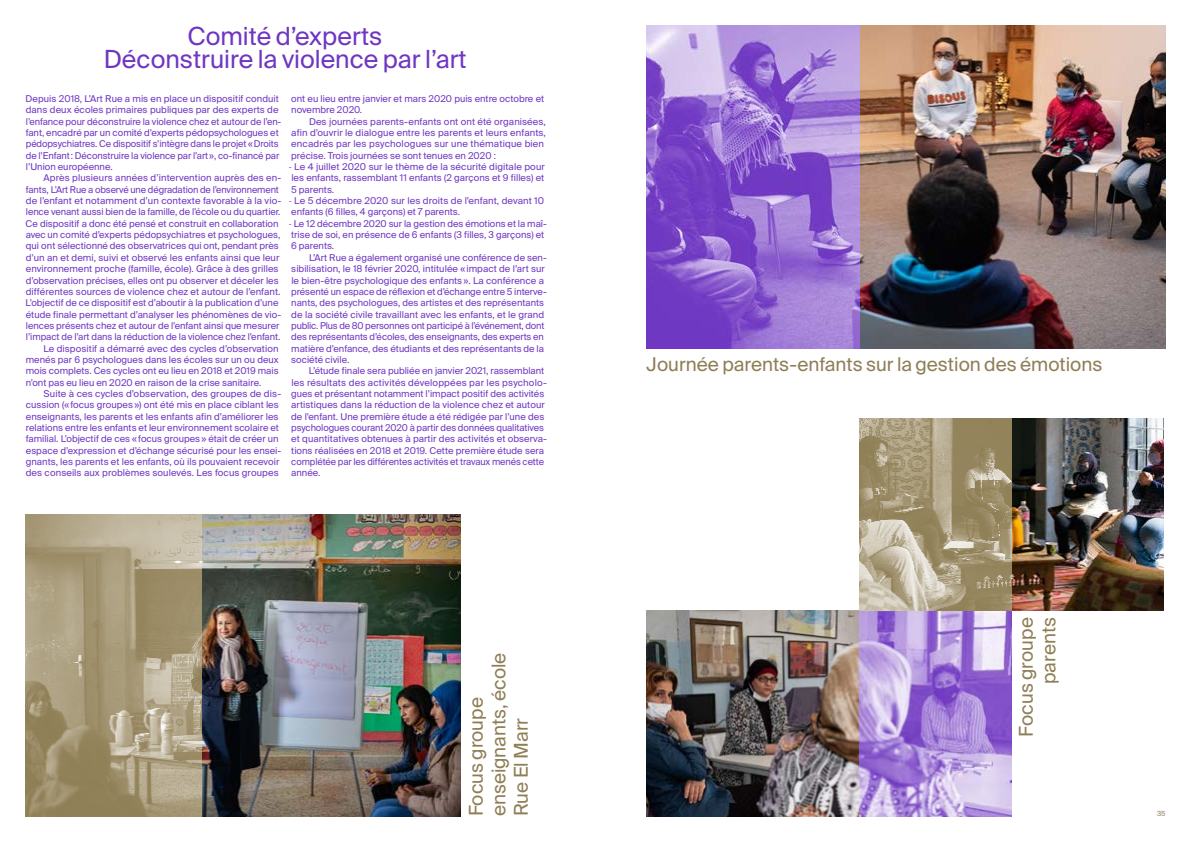
<style>
.page{position:relative;width:1191px;height:842px;background:#fff}
.page>*{position:absolute;margin:0;border:0;box-sizing:border-box;transform-origin:0 0}
.t1{font:25px/22.7px "Suisse Intl";color:#6f36c2;text-align:center}
.t2{font:19px/22.5px "Suisse Intl";color:#8e7e55}
.t3{font:9.4px/11.3px "Suisse Intl";color:#6f36c2}
.t4{font:7px "Suisse Intl";color:#8e7e55}
.s1{font-family:"Calibri"}
</style>
<div class="page">
<img style="left:1011px;top:419px;width:152px;height:192px">
<img style="left:201px;top:515px;width:260px;height:301px">
<img style="left:646px;top:611px;width:214px;height:205px">
<img style="left:26px;top:515px;width:175px;height:301px">
<img style="left:860px;top:419px;width:151px;height:397px">
<img style="left:860px;top:26px;width:305px;height:323px">
<img style="left:646px;top:26px;width:214px;height:323px">
<h1 class="t1" style="left:104px;top:25px;width:364px">Comité d’experts<br>Déconstruire la violence par l’art</h1>
<p class="t3" style="left:26px;top:93px;width:257px">Depuis 2018, L’Art Rue a mis en place un dispositif conduit dans deux écoles primaires publiques par des experts de l’enfance pour déconstruire la violence chez et autour de l’en&shy;fant, encadré par un comité d’experts pédopsychologues et pédopsychiatres. Ce dispositif s’intègre dans le projet «Droits de l’Enfant: Déconstruire la violence par l’art», co-financé par l’Union européenne.</p>
<p class="t3" style="left:44px;top:173px;width:239px">Après plusieurs années d’intervention auprès des en-</p>
<p class="t3" style="left:26px;top:184px;width:255px">fants, L’Art Rue a observé une dégradation de l’environnement</p>
<p class="t3" style="left:26px;top:195px;width:257px">de l’enfant et notamment d’un contexte favorable à la vio-</p>
<p class="t3" style="left:26px;top:207px;width:256px">lence venant aussi bien de la famille, de l’école ou du quartier.</p>
<p class="t3" style="left:26px;top:218px;width:254px">Ce dispositif a donc été pensé et construit en collaboration</p>
<p class="t3" style="left:26px;top:229px;width:256px">avec un comité d’experts pédopsychiatres et psychologues,</p>
<p class="t3" style="left:26px;top:241px;width:254px">qui ont sélectionné des observatrices qui ont, pendant près</p>
<p class="t3" style="left:26px;top:252px;width:255px">d’un an et demi, suivi et observé les enfants ainsi que leur</p>
<p class="t3" style="left:26px;top:263px;width:254px">environnement proche (famille, école). Grâce à des grilles</p>
<p class="t3" style="left:26px;top:275px;width:254px">d’observation précises, elles ont pu observer et déceler les</p>
<p class="t3" style="left:26px;top:286px;width:256px">différentes sources de violence chez et autour de l’enfant.</p>
<p class="t3" style="left:26px;top:297px;width:254px">L’objectif de ce dispositif est d’aboutir à la publication d’une</p>
<p class="t3" style="left:26px;top:309px;width:257px">étude finale permettant d’analyser les phénomènes de vio-</p>
<p class="t3" style="left:26px;top:320px;width:255px">lences présents chez et autour de l’enfant ainsi que mesurer</p>
<p class="t3" style="left:26px;top:331px;width:256px">l’impact de l’art dans la réduction de la violence chez l’enfant.</p>
<p class="t3" style="left:44px;top:343px;width:237px">Le dispositif a démarré avec des cycles d’observation</p>
<p class="t3" style="left:26px;top:354px;width:254px">menés par 6 psychologues dans les écoles sur un ou deux</p>
<p class="t3" style="left:26px;top:365px;width:254px">mois complets. Ces cycles ont eu lieu en 2018 et 2019 mais</p>
<p class="t3" style="left:26px;top:377px;width:237px">n’ont pas eu lieu en 2020 en raison de la crise sanitaire.</p>
<p class="t3" style="left:44px;top:388px;width:239px">Suite à ces cycles d’observation, des groupes de dis-</p>
<p class="t3" style="left:26px;top:399px;width:254px">cussion («focus groupes») ont été mis en place ciblant les</p>
<p class="t3" style="left:26px;top:411px;width:254px">enseignants, les parents et les enfants afin d’améliorer les</p>
<p class="t3" style="left:26px;top:422px;width:255px">relations entre les enfants et leur environnement scolaire et</p>
<p class="t3" style="left:26px;top:433px;width:254px">familial. L’objectif de ces «focus groupes» était de créer un</p>
<p class="t3" style="left:26px;top:445px;width:257px">espace d’expression et d’échange sécurisé pour les ensei-</p>
<p class="t3" style="left:26px;top:456px;width:255px">gnants, les parents et les enfants, où ils pouvaient recevoir</p>
<p class="t3" style="left:26px;top:467px;width:254px">des conseils aux problèmes soulevés. Les focus groupes</p>
<p class="t3" style="left:291px;top:93px;width:254px">ont eu lieu entre janvier et mars 2020 puis entre octobre et novembre 2020.</p>
<p class="t3" style="left:291px;top:116px;width:256px;text-indent:18px">Des journées parents-enfants ont ont été organisées, afin d’ouvrir le dialogue entre les parents et leurs enfants, encadrés par les psychologues sur une thématique bien précise. Trois journées se sont tenues en 2020 :</p>
<p class="t3" style="left:289px;top:161px;width:257px;text-align:justify"><span class="s1">-</span> Le 4 juillet 2020 sur le thème de la sécurité digitale pour les enfants, rassemblant 11 enfants (2 garçons et 9 filles) et 5 parents.</p>
<p class="t3" style="left:289px;top:195px;width:257px"><span class="s1">-</span> Le 5 décembre 2020 sur les droits de l’enfant, devant 10 enfants (6 filles, 4 garçons) et 7 parents.</p>
<p class="t3" style="left:289px;top:218px;width:259px"><span class="s1">-</span> Le 12 décembre 2020 sur la gestion des émotions et la maî&shy;trise de soi, en présence de 6 enfants (3 filles, 3 garçons) et<br>6 parents.</p>
<p class="t3" style="left:291px;top:252px;width:257px;text-indent:18px">L’Art Rue a également organisé une conférence de sen&shy;sibilisation, le 18 février 2020, intitulée «impact de l’art sur le bien-être psychologique des enfants ». La conférence a présenté un espace de réflexion et d’échange entre 5 interve&shy;nants, des psychologues, des artistes et des représentants de la société civile travaillant avec les enfants, et le grand public. Plus de 80 personnes ont participé à l’événement, dont des représentants d’écoles, des enseignants, des experts en matière d’enfance, des étudiants et des représentants de la société civile.</p>
<p class="t3" style="left:291px;top:365px;width:257px;text-indent:18px">L’étude finale sera publiée en janvier 2021, rassemblant les résultats des activités développées par les psycholo&shy;gues et présentant notamment l’impact positif des activités artistiques dans la réduction de la violence chez et autour de l’enfant. Une première étude a été rédigée par l’une des psychologues courant 2020 à partir des données qualitatives et quantitatives obtenues à partir des activités et observa&shy;tions réalisées en 2018 et 2019. Cette première étude sera complétée par les différentes activités et travaux menés cette année.</p>
<h2 class="t2" style="left:465px;top:816px;width:165px;rotate:-90deg">Focus groupe enseignants, école<br>Rue El Marr</h2>
<h2 class="t2" style="left:646px;top:354px;width:457px">Journée parents-enfants sur la gestion des émotions</h2>
<h2 class="t2" style="left:1015px;top:737px;width:121px;text-align:right;rotate:-90deg">Focus groupe parents</h2>
<p class="t4" style="left:1157px;top:810px;width:10px">35</p>
</div>
